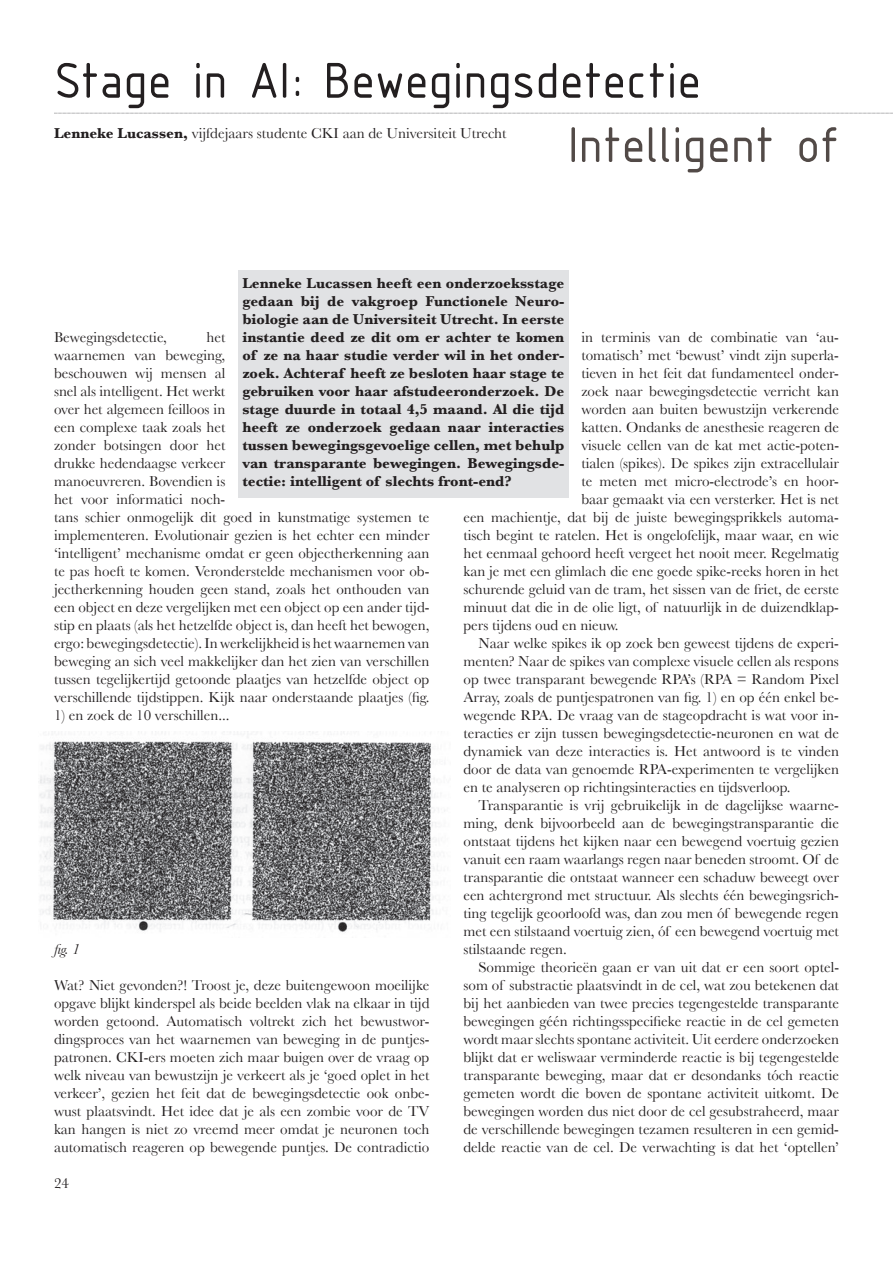
<style>
.page{position:relative;width:893px;height:1263px;background:#fff}
.page>*{position:absolute;margin:0;border:0;box-sizing:border-box;transform-origin:0 0}
.t1{font:54px "ISOCPEUR";letter-spacing:-.01em;color:#231f20}
.t2{font:54px "ISOCPEUR";letter-spacing:-.01em;color:#524a47}
.t3{font:15px/18px "Baskerville";color:#231f20}
.t4{font:700 15px/18px "Baskerville";color:#231f20;text-align:justify}
.t5{font:italic 15px "Baskerville";color:#231f20}
.s1{font-weight:700}
</style>
<div class="page">
<svg style="left:54px;top:113px;width:839px;height:1px"></svg>
<div style="left:238px;top:270px;width:331px;height:227px;background:#e1e2e4"></div>
<img style="left:38px;top:731px;width:407px;height:202px">
<h1 class="t1" style="left:54px;top:46px;width:649px">Stage in AI: Bewegingsdetectie</h1>
<p class="t3" style="left:54px;top:124px;width:454px"><span class="s1">Lenneke Lucassen,</span> vijfdejaars studente CKI aan de Universiteit Utrecht</p>
<h1 class="t2" style="left:568px;top:110px;width:273px">Intelligent of</h1>
<p class="t4" style="left:242px;top:274px;width:323px">Lenneke Lucassen heeft een onderzoeksstage gedaan bij de vakgroep Functionele Neuro&shy;biologie aan de Universiteit Utrecht. In eerste instantie deed ze dit om er achter te komen of ze na haar studie verder wil in het onder&shy;zoek. Achteraf heeft ze besloten haar stage te gebruiken voor haar afstudeeronderzoek. De stage duurde in totaal 4,5 maand. Al die tijd heeft ze onderzoek gedaan naar interacties tussen bewegingsgevoelige cellen, met behulp van transparante bewegingen. Bewegingsde&shy;tectie: intelligent of slechts front-end?</p>
<p class="t3" style="left:54px;top:328px;width:377px;text-indent:152px">het<br>waarnemen van beweging,<br>beschouwen wij mensen al<br>snel als intelligent. Het werkt<br>over het algemeen feilloos in<br>een complexe taak zoals het<br>zonder botsingen door het<br>drukke hedendaagse verkeer<br>manoeuvreren. Bovendien is<br>het voor informatici noch-<br>tans schier onmogelijk dit goed in kunstmatige systemen te implementeren. Evolutionair gezien is het echter een minder ‘intelligent’ mechanisme omdat er geen objectherkenning aan te pas hoeft te komen. Veronderstelde mechanismen voor ob&shy;jectherkenning houden geen stand, zoals het onthouden van een object en deze vergelijken met een object op een ander tijd&shy;stip en plaats (als het hetzelfde object is, dan heeft het bewogen, ergo: bewegingsdetectie). In werkelijkheid is het waarnemen van beweging an sich veel makkelijker dan het zien van verschillen tussen tegelijkertijd getoonde plaatjes van hetzelfde object op verschillende tijdstippen. Kijk naar onderstaande plaatjes (fig.</p>
<p class="t3" style="left:54px;top:706px;width:177px">1) en zoek de 10 verschillen...</p>
<p class="t3" style="left:54px;top:328px;width:114px">Bewegingsdetectie,</p>
<p class="t3" style="left:581px;top:328px;width:259px">in terminis van de combinatie van ‘au-</p>
<p class="t3" style="left:581px;top:346px;width:259px">tomatisch’ met ‘bewust’ vindt zijn superla-</p>
<p class="t3" style="left:581px;top:364px;width:259px">tieven in het feit dat fundamenteel onder-</p>
<p class="t3" style="left:581px;top:382px;width:259px">zoek naar bewegingsdetectie verricht kan</p>
<p class="t3" style="left:581px;top:400px;width:259px">worden aan buiten bewustzijn verkerende</p>
<p class="t3" style="left:581px;top:418px;width:259px">katten. Ondanks de anesthesie reageren de</p>
<p class="t3" style="left:581px;top:436px;width:259px">visuele cellen van de kat met actie-poten-</p>
<p class="t3" style="left:581px;top:454px;width:259px">tialen (spikes). De spikes zijn extracellulair</p>
<p class="t3" style="left:581px;top:472px;width:259px">te meten met micro-electrode’s en hoor-</p>
<p class="t3" style="left:581px;top:490px;width:259px">baar gemaakt via een versterker. Het is net</p>
<p class="t3" style="left:463px;top:508px;width:377px">een machientje, dat bij de juiste bewegingsprikkels automa-</p>
<p class="t3" style="left:463px;top:526px;width:377px">tisch begint te ratelen. Het is ongelofelijk, maar waar, en wie</p>
<p class="t3" style="left:463px;top:544px;width:377px">het eenmaal gehoord heeft vergeet het nooit meer. Regelmatig</p>
<p class="t3" style="left:463px;top:562px;width:377px">kan je met een glimlach die ene goede spike-reeks horen in het</p>
<p class="t3" style="left:463px;top:580px;width:377px">schurende geluid van de tram, het sissen van de friet, de eerste</p>
<p class="t3" style="left:463px;top:598px;width:377px">minuut dat die in de olie ligt, of natuurlijk in de duizendklap-</p>
<p class="t3" style="left:463px;top:616px;width:157px">pers tijdens oud en nieuw.</p>
<p class="t3" style="left:478px;top:634px;width:362px">Naar welke spikes ik op zoek ben geweest tijdens de experi-</p>
<p class="t3" style="left:463px;top:652px;width:377px">menten? Naar de spikes van complexe visuele cellen als respons</p>
<p class="t3" style="left:463px;top:670px;width:377px">op twee transparant bewegende RPA’s (RPA = Random Pixel</p>
<p class="t3" style="left:463px;top:688px;width:377px">Array, zoals de puntjespatronen van fig. 1) en op één enkel be-</p>
<p class="t3" style="left:463px;top:706px;width:377px">wegende RPA. De vraag van de stageopdracht is wat voor in-</p>
<p class="t3" style="left:463px;top:724px;width:377px">teracties er zijn tussen bewegingsdetectie-neuronen en wat de</p>
<p class="t3" style="left:463px;top:742px;width:377px">dynamiek van deze interacties is. Het antwoord is te vinden</p>
<p class="t3" style="left:463px;top:760px;width:377px">door de data van genoemde RPA-experimenten te vergelijken</p>
<p class="t3" style="left:463px;top:778px;width:329px">en te analyseren op richtingsinteracties en tijdsverloop.</p>
<p class="t3" style="left:478px;top:796px;width:362px">Transparantie is vrij gebruikelijk in de dagelijkse waarne-</p>
<p class="t3" style="left:463px;top:814px;width:377px">ming, denk bijvoorbeeld aan de bewegingstransparantie die</p>
<p class="t3" style="left:463px;top:832px;width:377px">ontstaat tijdens het kijken naar een bewegend voertuig gezien</p>
<p class="t3" style="left:463px;top:850px;width:377px">vanuit een raam waarlangs regen naar beneden stroomt. Of de</p>
<p class="t3" style="left:463px;top:868px;width:377px">transparantie die ontstaat wanneer een schaduw beweegt over</p>
<p class="t3" style="left:463px;top:886px;width:377px">een achtergrond met structuur. Als slechts één bewegingsrich-</p>
<p class="t3" style="left:463px;top:904px;width:377px">ting tegelijk geoorloofd was, dan zou men óf bewegende regen</p>
<p class="t3" style="left:463px;top:922px;width:377px">met een stilstaand voertuig zien, óf een bewegend voertuig met</p>
<p class="t3" style="left:463px;top:940px;width:105px">stilstaande regen.</p>
<p class="t3" style="left:478px;top:958px;width:362px">Sommige theorieën gaan er van uit dat er een soort optel-</p>
<p class="t3" style="left:463px;top:976px;width:377px">som of substractie plaatsvindt in de cel, wat zou betekenen dat</p>
<p class="t3" style="left:463px;top:994px;width:377px">bij het aanbieden van twee precies tegengestelde transparante</p>
<p class="t3" style="left:463px;top:1012px;width:377px">bewegingen géén richtingsspecifieke reactie in de cel gemeten</p>
<p class="t3" style="left:463px;top:1030px;width:377px">wordt maar slechts spontane activiteit. Uit eerdere onderzoeken</p>
<p class="t3" style="left:463px;top:1048px;width:377px">blijkt dat er weliswaar verminderde reactie is bij tegengestelde</p>
<p class="t3" style="left:463px;top:1066px;width:377px">transparante beweging, maar dat er desondanks tóch reactie</p>
<p class="t3" style="left:463px;top:1084px;width:377px">gemeten wordt die boven de spontane activiteit uitkomt. De</p>
<p class="t3" style="left:463px;top:1102px;width:377px">bewegingen worden dus niet door de cel gesubstraheerd, maar</p>
<p class="t3" style="left:463px;top:1120px;width:377px">de verschillende bewegingen tezamen resulteren in een gemid-</p>
<p class="t3" style="left:463px;top:1138px;width:377px">delde reactie van de cel. De verwachting is dat het ‘optellen’</p>
<p class="t5" style="left:54px;top:940px;width:27px">fig. 1</p>
<p class="t3" style="left:54px;top:976px;width:377px;text-align:justify">Wat? Niet gevonden?! Troost je, deze buitengewoon moeilijke opgave blijkt kinderspel als beide beelden vlak na elkaar in tijd worden getoond. Automatisch voltrekt zich het bewustwor&shy;dingsproces van het waarnemen van beweging in de puntjes&shy;patronen. CKI-ers moeten zich maar buigen over de vraag op welk niveau van bewustzijn je verkeert als je ‘goed oplet in het verkeer’, gezien het feit dat de bewegingsdetectie ook onbe&shy;wust plaatsvindt. Het idee dat je als een zombie voor de TV kan hangen is niet zo vreemd meer omdat je neuronen toch automatisch reageren op bewegende puntjes. De contradictio</p>
<p class="t3" style="left:54px;top:1174px;width:16px">24</p>
</div>
